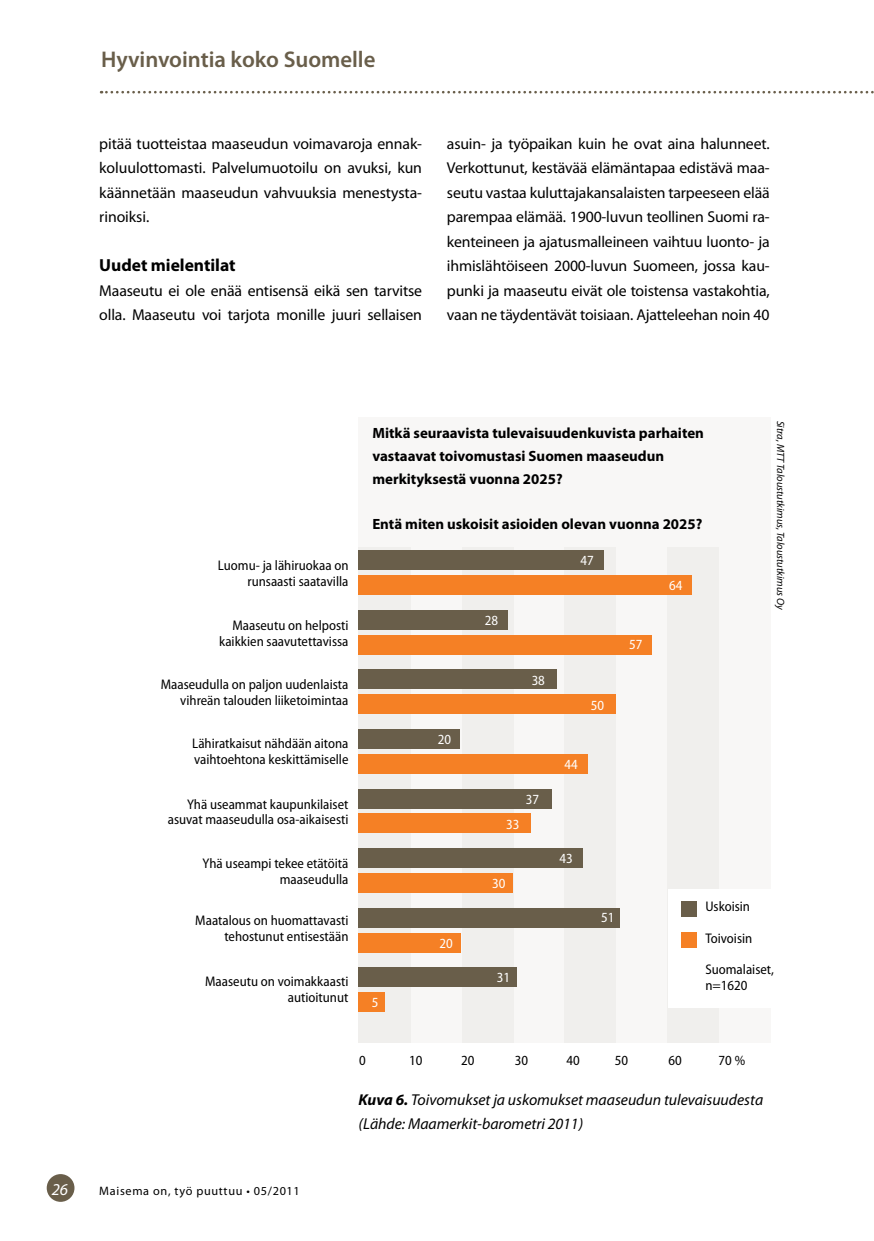
<style>
.page{position:relative;width:874px;height:1241px;background:#fff}
.page>*{position:absolute;margin:0;border:0;box-sizing:border-box;transform-origin:0 0}
.t1{font:600 22.75px "Myriad Pro";color:#695e4a}
.t2{font:700 17.5px "Myriad Pro";color:#000}
.t3{font:italic 16.62px "Myriad Pro";color:#fff}
.t4{font:15.75px/24.5px "Myriad Pro";letter-spacing:-.01em;color:#000;text-align:justify}
.t5{font:italic 15.75px/24.5px "Myriad Pro";color:#000}
.t6{font:700 14.88px/22.8px "Myriad Pro";color:#000}
.t7{font:semi-condensed 14px/15.8px "Myriad Pro";color:#000;text-align:right}
.t8{font:semi-condensed 14px "Myriad Pro";color:#fff}
.t9{font:12.25px "Myriad Pro";letter-spacing:.055em;color:#000}
.t10{font:italic 10.5px "Myriad Pro";color:#000}
.s1{font-weight:700}
</style>
<div class="page">
<div style="left:47px;top:1173px;width:27px;height:28px;background:#695e4a;border-radius:50%"></div>
<svg style="left:101px;top:91px;width:773px;height:2px"></svg>
<div style="left:718px;top:547px;width:52px;height:495px;background:#f8f7f6"></div>
<div style="left:615px;top:547px;width:52px;height:495px;background:#f8f7f6"></div>
<div style="left:513px;top:547px;width:51px;height:495px;background:#f8f7f6"></div>
<div style="left:410px;top:547px;width:51px;height:495px;background:#f8f7f6"></div>
<div style="left:667px;top:547px;width:51px;height:495px;background:#f0efed"></div>
<div style="left:564px;top:547px;width:51px;height:495px;background:#f0efed"></div>
<div style="left:461px;top:547px;width:52px;height:495px;background:#f0efed"></div>
<div style="left:359px;top:547px;width:51px;height:495px;background:#f0efed"></div>
<div style="left:358px;top:417px;width:412px;height:130px;background:#f8f7f6"></div>
<div style="left:358px;top:549px;width:245px;height:20px;background:#695e4a"></div>
<div style="left:358px;top:575px;width:334px;height:20px;background:#f58025"></div>
<div style="left:358px;top:669px;width:198px;height:20px;background:#695e4a"></div>
<div style="left:358px;top:694px;width:257px;height:20px;background:#f58025"></div>
<div style="left:358px;top:788px;width:193px;height:20px;background:#695e4a"></div>
<div style="left:358px;top:813px;width:172px;height:20px;background:#f58025"></div>
<div style="left:358px;top:848px;width:224px;height:20px;background:#695e4a"></div>
<div style="left:358px;top:872px;width:154px;height:20px;background:#f58025"></div>
<div style="left:358px;top:907px;width:261px;height:20px;background:#695e4a"></div>
<div style="left:358px;top:932px;width:103px;height:20px;background:#f58025"></div>
<div style="left:358px;top:967px;width:159px;height:20px;background:#695e4a"></div>
<div style="left:358px;top:992px;width:26px;height:19px;background:#f58025"></div>
<div style="left:358px;top:729px;width:102px;height:19px;background:#695e4a"></div>
<div style="left:358px;top:753px;width:229px;height:20px;background:#f58025"></div>
<div style="left:358px;top:610px;width:150px;height:19px;background:#695e4a"></div>
<div style="left:358px;top:634px;width:294px;height:20px;background:#f58025"></div>
<div style="left:667px;top:889px;width:144px;height:118px;background:#fff"></div>
<div style="left:680px;top:900px;width:16px;height:16px;background:#695e4a"></div>
<div style="left:680px;top:932px;width:16px;height:16px;background:#f58025"></div>
<h1 class="t1" style="left:101px;top:46px;width:276px">Hyvinvointia koko Suomelle</h1>
<p class="t4" style="left:99px;top:131px;width:324px">pitää tuotteistaa maaseudun voimavaroja ennak&shy;koluulottomasti. Palvelumuotoilu on avuksi, kun käännetään maaseudun vahvuuksia menestysta&shy;rinoiksi.</p>
<p class="t2" style="left:99px;top:255px;width:138px">Uudet mielentilat</p>
<p class="t4" style="left:99px;top:278px;width:324px">Maaseutu ei ole enää entisensä eikä sen tarvitse olla. Maaseutu voi tarjota monille juuri sellaisen</p>
<p class="t4" style="left:446px;top:131px;width:324px">asuin- ja työpaikan kuin he ovat aina halunneet.<br>Verkottunut, kestävää elämäntapaa edistävä maa&shy;seutu vastaa kuluttajakansalaisten tarpeeseen elää parempaa elämää. 1900-luvun teollinen Suomi ra&shy;kenteineen ja ajatusmalleineen vaihtuu luonto- ja ihmislähtöiseen 2000-luvun Suomeen, jossa kau&shy;punki ja maaseutu eivät ole toistensa vastakohtia, vaan ne täydentävät toisiaan. Ajatteleehan noin 40</p>
<p class="t6" style="left:372px;top:422px;width:333px">Mitkä seuraavista tulevaisuudenkuvista parhaiten vastaavat toivomustasi Suomen maaseudun merkityksestä vuonna 2025?</p>
<p class="t6" style="left:372px;top:513px;width:331px">Entä miten uskoisit asioiden olevan vuonna 2025?</p>
<p class="t7" style="left:218px;top:557px;width:132px">Luomu- ja lähiruokaa on runsaasti saatavilla</p>
<p class="t8" style="left:580px;top:552px;width:15px">47</p>
<p class="t7" style="left:219px;top:617px;width:131px">Maaseutu on helposti kaikkien saavutettavissa</p>
<p class="t8" style="left:484px;top:612px;width:15px">28</p>
<p class="t7" style="left:161px;top:677px;width:189px">Maaseudulla on paljon uudenlaista vihreän talouden liiketoimintaa</p>
<p class="t8" style="left:531px;top:672px;width:15px">38</p>
<p class="t7" style="left:192px;top:735px;width:158px;text-align:left">Lähiratkaisut nähdään aitona vaihtoehtona keskittämiselle</p>
<p class="t8" style="left:437px;top:731px;width:15px">20</p>
<p class="t7" style="left:168px;top:796px;width:182px">Yhä useammat kaupunkilaiset asuvat maaseudulla osa-aikaisesti</p>
<p class="t8" style="left:525px;top:791px;width:15px">37</p>
<p class="t8" style="left:505px;top:816px;width:15px">33</p>
<p class="t7" style="left:202px;top:855px;width:147px">Yhä useampi tekee etätöitä maaseudulla</p>
<p class="t8" style="left:492px;top:875px;width:15px">30</p>
<p class="t8" style="left:590px;top:697px;width:15px">50</p>
<p class="t8" style="left:564px;top:756px;width:15px">44</p>
<p class="t8" style="left:559px;top:850px;width:15px">43</p>
<p class="t8" style="left:628px;top:637px;width:15px">57</p>
<p class="t8" style="left:668px;top:577px;width:15px">64</p>
<p class="t10" style="left:786px;top:420px;width:191px;rotate:90deg">Sitra, MTT Taloustutkimus, Taloustutkimus Oy</p>
<p class="t7" style="left:195px;top:912px;width:155px">Maatalous on huomattavasti tehostunut entisestään</p>
<p class="t7" style="left:205px;top:973px;width:145px">Maaseutu on voimakkaasti autioitunut</p>
<p class="t8" style="left:372px;top:994px;width:8px">5</p>
<p class="t8" style="left:439px;top:935px;width:15px">20</p>
<p class="t8" style="left:496px;top:969px;width:15px">31</p>
<p class="t8" style="left:601px;top:909px;width:15px">51</p>
<p class="t7" style="left:705px;top:898px;width:46px">Uskoisin</p>
<p class="t7" style="left:705px;top:930px;width:48px">Toivoisin</p>
<p class="t7" style="left:705px;top:961px;width:70px;text-align:left">Suomalaiset, n=1620</p>
<p class="t7" style="left:359px;top:1052px;width:8px">0</p>
<p class="t7" style="left:409px;top:1052px;width:15px">10</p>
<p class="t7" style="left:461px;top:1052px;width:15px">20</p>
<p class="t7" style="left:514px;top:1052px;width:15px">30</p>
<p class="t7" style="left:566px;top:1052px;width:15px">40</p>
<p class="t7" style="left:614px;top:1052px;width:15px">50</p>
<p class="t7" style="left:668px;top:1052px;width:15px">60</p>
<p class="t7" style="left:718px;top:1052px;width:28px">70 %</p>
<p class="t5" style="left:358px;top:1087px;width:406px"><span class="s1">Kuva 6.</span> Toivomukset ja uskomukset maaseudun tulevaisuudesta (Lähde: Maamerkit-barometri 2011)</p>
<p class="t3" style="left:52px;top:1179px;width:18px">26</p>
<p class="t9" style="left:99px;top:1183px;width:202px">Maisema on, työ puuttuu • 05/2011</p>
</div>
